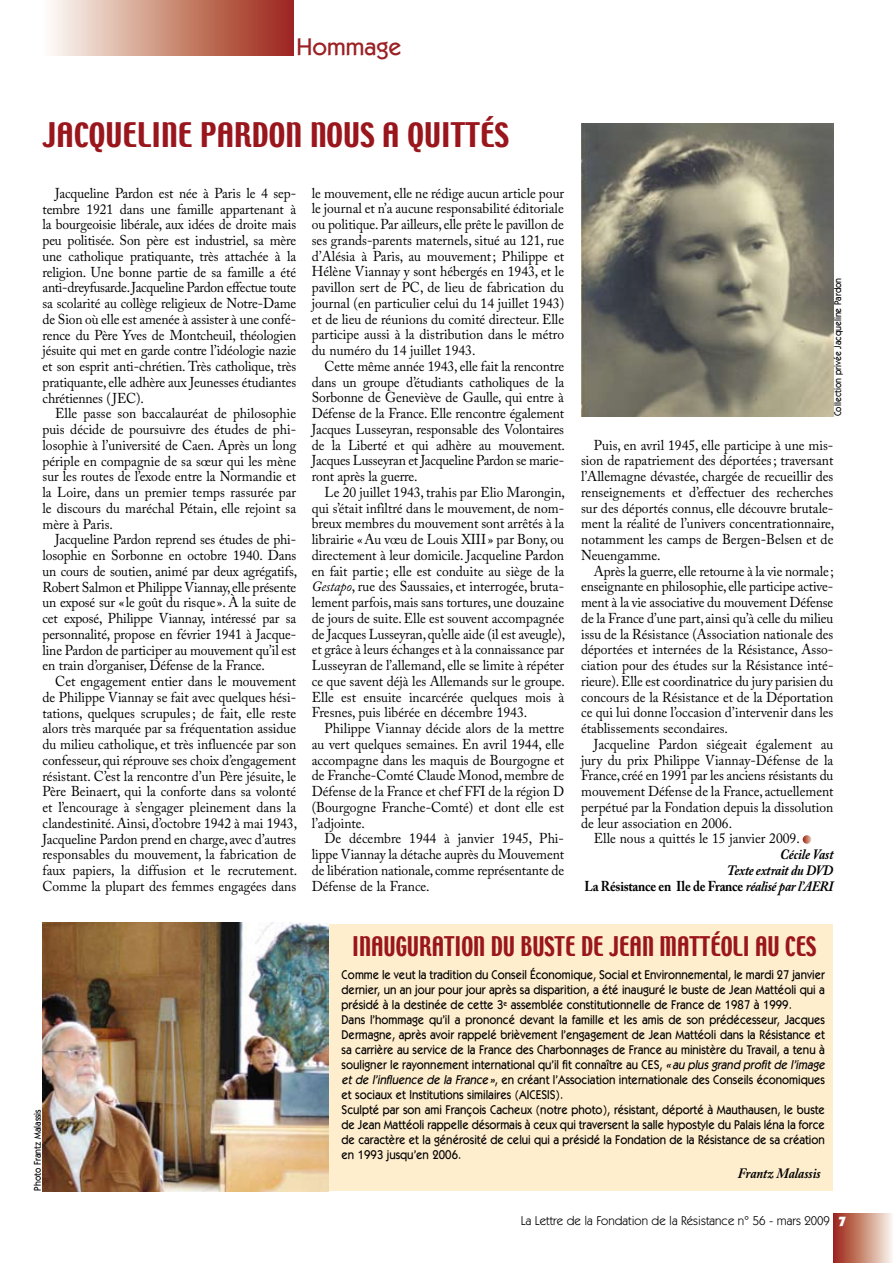
<style>
.page{position:relative;width:893px;height:1263px;background:#fff}
.page>*{position:absolute;margin:0;border:0;box-sizing:border-box;transform-origin:0 0}
.t1{font:30px "Techno";letter-spacing:.005em;color:#9a161d}
.t2{font:24px "Techno";color:#9a161d;scale:.9 1}
.t3{font:500 24px "ITC Kabel Std";color:#9b2023}
.t4{font:14.25px/15.8px "Adobe Caslon Pro";color:#000;text-align:justify;scale:.95 1}
.t5{font:italic 700 14.25px/15.8px "Adobe Caslon Pro";letter-spacing:-.02em;color:#000;text-align:right;scale:.9 1}
.t6{font:italic 700 14.25px "Adobe Caslon Pro";color:#000;scale:.9 1}
.t7{font:500 12.75px/15px "ITC Kabel Std";color:#000;scale:.9 1}
.t8{font:12.75px "ITC Kabel Std";color:#000}
.t9{font:500 9.75px "ITC Kabel Std";color:#000;scale:.9 1}
.s1{font-style:italic}
.s2{font-style:normal}
.s3{font-weight:900;font-size:13.5px;color:#fff}
</style>
<div class="page">
<svg style="left:52px;top:0;width:241px;height:55px;background:#ca8d7d"></svg>
<svg style="left:803px;top:835px;width:8px;height:9px"></svg>
<svg style="left:833px;top:1214px;width:59px;height:49px;background:#c98a7a"></svg>
<img style="left:581px;top:123px;width:252px;height:294px">
<div style="left:43px;top:924px;width:790px;height:267px;background:#ffeece"></div>
<img style="left:43px;top:922px;width:285px;height:270px">
<h2 class="t3" style="left:296px;top:33px;width:107px">Hommage</h2>
<h1 class="t1" style="left:43px;top:115px;width:468px">JACQUELINE PARDON NOUS A QUITTÉS</h1>
<p class="t4" style="left:43px;top:185px;width:269px;text-indent:13px">Jacqueline Pardon est née à Paris le 4 sep&shy;tembre 1921 dans une famille appartenant à la bourgeoisie libérale, aux idées de droite mais peu politisée. Son père est industriel, sa mère une catholique pratiquante, très attachée à la religion. Une bonne partie de sa famille a été anti-dreyfusarde. Jacqueline Pardon effectue toute sa scolarité au collège religieux de Notre-Dame de Sion où elle est amenée à assister à une confé&shy;rence du Père Yves de Montcheuil, théologien jésuite qui met en garde contre l’idéologie nazie et son esprit anti-chrétien. Très catholique, très pratiquante, elle adhère aux Jeunesses étudiantes chrétiennes (JEC).</p>
<p class="t4" style="left:43px;top:406px;width:269px;text-indent:13px">Elle passe son baccalauréat de philosophie puis décide de poursuivre des études de phi&shy;losophie à l’université de Caen. Après un long périple en compagnie de sa sœur qui les mène sur les routes de l’exode entre la Normandie et la Loire, dans un premier temps rassurée par le discours du maréchal Pétain, elle rejoint sa mère à Paris.</p>
<p class="t4" style="left:43px;top:532px;width:270px;text-indent:13px">Jacqueline Pardon reprend ses études de phi&shy;losophie en Sorbonne en octobre 1940. Dans un cours de soutien, animé par deux agrégatifs, Robert Salmon et Philippe Viannay, elle présente un exposé sur « le goût du risque». À la suite de cet exposé, Philippe Viannay, intéressé par sa personnalité, propose en février 1941 à Jacque&shy;line Pardon de participer au mouvement qu’il est en train d’organiser, Défense de la France.</p>
<p class="t4" style="left:43px;top:673px;width:270px;text-indent:13px">Cet engagement entier dans le mouvement de Philippe Viannay se fait avec quelques hési&shy;tations, quelques scrupules; de fait, elle reste alors très marquée par sa fréquentation assidue du milieu catholique, et très influencée par son confesseur, qui réprouve ses choix d’engagement résistant. C’est la rencontre d’un Père jésuite, le Père Beinaert, qui la conforte dans sa volonté et l’encourage à s’engager pleinement dans la clandestinité. Ainsi, d’octobre 1942 à mai 1943, Jacqueline Pardon prend en charge, avec d’autres responsables du mouvement, la fabrication de faux papiers, la diffusion et le recrutement.<br>Comme la plupart des femmes engagées dans</p>
<p class="t4" style="left:312px;top:185px;width:267px">le mouvement, elle ne rédige aucun article pour le journal et n’a aucune responsabilité éditoriale ou politique. Par ailleurs, elle prête le pavillon de ses grands-parents maternels, situé au 121, rue d’Alésia à Paris, au mouvement; Philippe et Hélène Viannay y sont hébergés en 1943, et le pavillon sert de PC, de lieu de fabrication du journal (en particulier celui du 14 juillet 1943) et de lieu de réunions du comité directeur. Elle participe aussi à la distribution dans le métro du numéro du 14 juillet 1943.</p>
<p class="t4" style="left:312px;top:358px;width:268px;text-indent:13px">Cette même année 1943, elle fait la rencontre dans un groupe d’étudiants catholiques de la Sorbonne de Geneviève de Gaulle, qui entre à Défense de la France. Elle rencontre également Jacques Lusseyran, responsable des Volontaires de la Liberté et qui adhère au mouvement.<br>Jacques Lusseyran et Jacqueline Pardon se marie&shy;ront après la guerre.</p>
<p class="t4" style="left:312px;top:484px;width:268px;text-indent:13px">Le 20 juillet 1943, trahis par Elio Marongin, qui s’était infiltré dans le mouvement, de nom&shy;breux membres du mouvement sont arrêtés à la librairie «Au vœu de Louis XIII » par Bony, ou directement à leur domicile. Jacqueline Pardon en fait partie ; elle est conduite au siège de la <span class="s1">Gestapo</span>, rue des Saussaies, et interrogée, bruta&shy;lement parfois, mais sans tortures, une douzaine de jours de suite. Elle est souvent accompagnée de Jacques Lusseyran, qu’elle aide (il est aveugle), et grâce à leurs échanges et à la connaissance par Lusseyran de l’allemand, elle se limite à répéter ce que savent déjà les Allemands sur le groupe.<br>Elle est ensuite incarcérée quelques mois à Fresnes, puis libérée en décembre 1943.</p>
<p class="t4" style="left:312px;top:720px;width:267px;text-indent:13px">Philippe Viannay décide alors de la mettre au vert quelques semaines. En avril 1944, elle accompagne dans les maquis de Bourgogne et de Franche-Comté Claude Monod, membre de Défense de la France et chef FFI de la région D (Bourgogne Franche-Comté) et dont elle est l’adjointe.</p>
<p class="t4" style="left:312px;top:831px;width:267px;text-indent:13px">De décembre 1944 à janvier 1945, Phi&shy;lippe Viannay la détache auprès du Mouvement de libération nationale, comme représentante de Défense de la France.</p>
<p class="t9" style="left:832px;top:416px;width:156px;rotate:-90deg">Collection privée Jacqueline Pardon</p>
<p class="t4" style="left:581px;top:437px;width:268px;text-indent:13px">Puis, en avril 1945, elle participe à une mis&shy;sion de rapatriement des déportées; traversant l’Allemagne dévastée, chargée de recueillir des renseignements et d’effectuer des recherches sur des déportés connus, elle découvre brutale&shy;ment la réalité de l’univers concentrationnaire, notamment les camps de Bergen-Belsen et de Neuengamme.</p>
<p class="t4" style="left:581px;top:563px;width:267px;text-indent:13px">Après la guerre, elle retourne à la vie normale; enseignante en philosophie, elle participe active&shy;ment à la vie associative du mouvement Défense de la France d’une part, ainsi qu’à celle du milieu issu de la Résistance (Association nationale des déportées et internées de la Résistance, Asso&shy;ciation pour des études sur la Résistance inté&shy;rieure). Elle est coordinatrice du jury parisien du concours de la Résistance et de la Déportation ce qui lui donne l’occasion d’intervenir dans les établissements secondaires.</p>
<p class="t4" style="left:594px;top:736px;width:254px">Jacqueline Pardon siégeait également au</p>
<p class="t4" style="left:581px;top:752px;width:267px">jury du prix Philippe Viannay-Défense de la</p>
<p class="t4" style="left:581px;top:767px;width:267px">France, créé en 1991 par les anciens résistants du</p>
<p class="t4" style="left:581px;top:783px;width:267px">mouvement Défense de la France, actuellement</p>
<p class="t4" style="left:581px;top:799px;width:267px">perpétué par la Fondation depuis la dissolution</p>
<p class="t4" style="left:581px;top:815px;width:160px">de leur association en 2006.</p>
<p class="t4" style="left:594px;top:830px;width:218px">Elle nous a quittés le 15 janvier 2009.</p>
<p class="t5" style="left:584px;top:847px;width:278px">Cécile Vast<br>Texte extrait du DVD<br><span class="s2">La Résistance en Ile de France</span> réalisé par l’AERI</p>
<p class="t9" style="left:32px;top:1191px;width:92px;rotate:-90deg">Photo Frantz Malassis</p>
<h2 class="t2" style="left:352px;top:930px;width:505px">INAUGURATION DU BUSTE DE JEAN MATTÉOLI AU CES</h2>
<p class="t7" style="left:342px;top:967px;width:541px">Comme le veut la tradition du Conseil économique, Social et Environnemental, le mardi 27 janvier dernier, un an jour pour jour après sa disparition, a été inauguré le buste de Jean Mattéoli qui a présidé à la destinée de cette 3<sup>e</sup> assemblée constitutionnelle de France de 1987 à 1999.<br>Dans l’hommage qu’il a prononcé devant la famille et les amis de son prédécesseur, Jacques Dermagne, après avoir rappelé brièvement l’engagement de Jean Mattéoli dans la Résistance et sa carrière au service de la France des Charbonnages de France au ministère du Travail, a tenu à souligner le rayonnement international qu’il fit connaître au CES, <span class="s1">«au plusgrand profitde l’image et de l’influence de la France»</span>, en créant l’Association internationale des Conseils économiques et sociaux et Institutions similaires (AICESIS).<br>Sculpté par son ami François Cacheux (notre photo), résistant, déporté à Mauthausen, le buste de Jean Mattéoli rappelle désormais à ceux qui traversent la salle hypostyle du Palais Iéna la force de caractère et la générosité de celui qui a présidé la Fondation de la Résistance de sa création en 1993 jusqu’en 2006.</p>
<p class="t6" style="left:738px;top:1165px;width:94px">Frantz Malassis</p>
<p class="t8" style="left:521px;top:1214px;width:327px">La Lettre de la Fondation de la Résistance n° 56 - mars 2009 <span class="s3">7</span></p>
</div>
